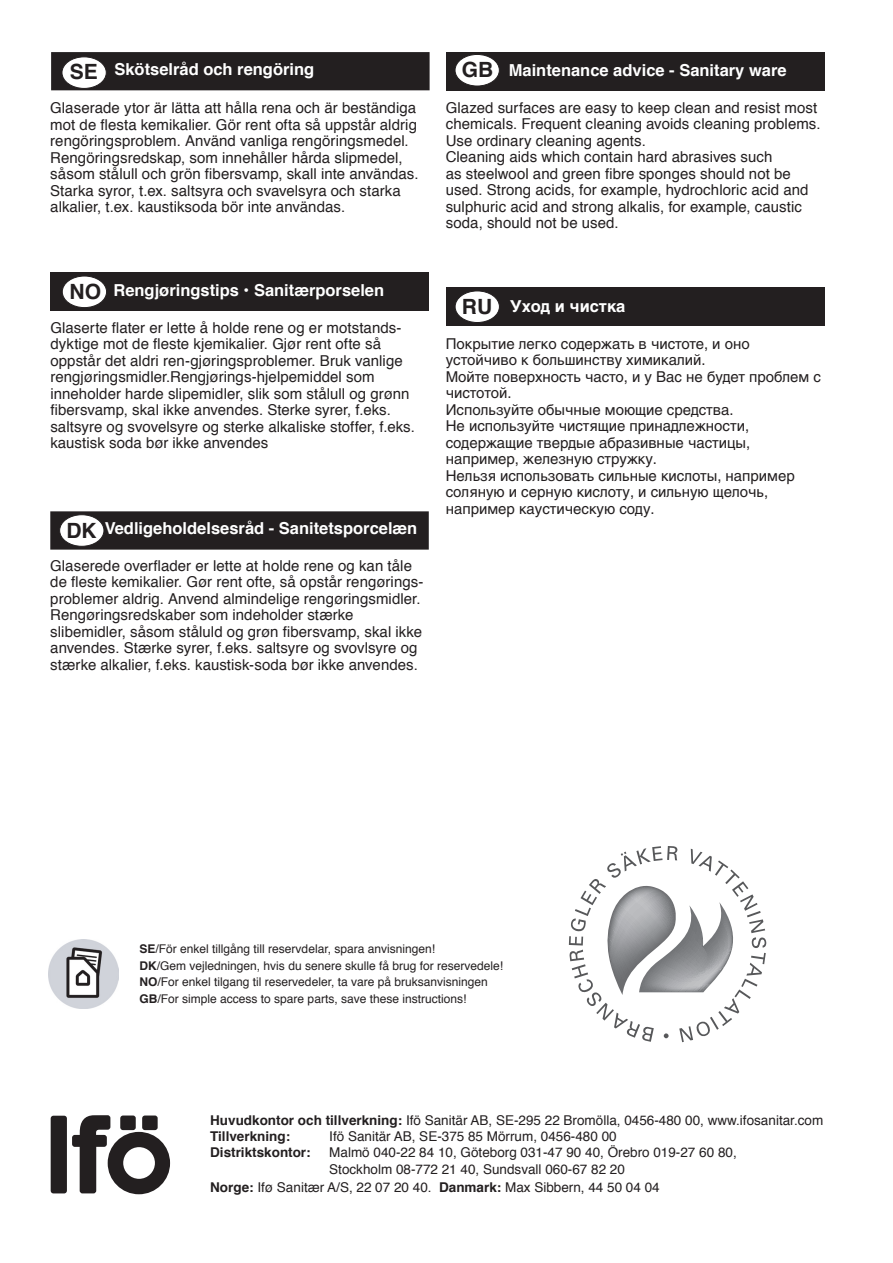
<style>
.page{position:relative;width:893px;height:1263px;background:#fff}
.page>*{position:absolute;margin:0;border:0;box-sizing:border-box;transform-origin:0 0}
.t1{font:700 16.5px "Helvetica";color:#fff}
.t2{font:700 16.5px "Swiss Cyr";color:#fff}
.t3{font:15px/16.5px "Helvetica";letter-spacing:.005em;color:#231f20}
.t4{font:15px/16.5px "Swiss Cyr";color:#231f20}
.t5{font:13.5px/16.2px "Helvetica";color:#231f20}
.t6{font:700 13.5px "Helvetica";color:#231f20}
.t7{font:12px/16.5px "Helvetica";color:#231f20}
.s1{font-size:21px;color:#231f20}
.s2{font-family:"Helvetica";font-size:21px;color:#231f20}
.s3{font-weight:700}
</style>
<div class="page">
<svg style="left:569px;top:846px;width:197px;height:196px"></svg>
<div style="left:51px;top:1116px;width:16px;height:77px;background:#231f20;border-radius:3px"></div>
<svg style="left:72px;top:1115px;width:98px;height:79px"></svg>
<img style="left:49px;top:939px;width:69px;height:70px">
<div style="left:446px;top:288px;width:378px;height:38px;background:#231f20"></div>
<div style="left:455px;top:291px;width:44px;height:31px;background:#fff;border-radius:50%"></div>
<div style="left:455px;top:291px;width:45px;height:32px;border:1px solid #231f20;border-radius:50%"></div>
<div style="left:446px;top:52px;width:378px;height:38px;background:#231f20"></div>
<div style="left:455px;top:54px;width:44px;height:32px;background:#fff;border-radius:50%"></div>
<div style="left:455px;top:54px;width:45px;height:32px;border:1px solid #231f20;border-radius:50%"></div>
<div style="left:52px;top:53px;width:377px;height:37px;background:#231f20"></div>
<div style="left:51px;top:52px;width:379px;height:38px;border:2px solid #231f20"></div>
<div style="left:62px;top:57px;width:44px;height:31px;background:#fff;border-radius:50%"></div>
<div style="left:62px;top:57px;width:44px;height:32px;border:1px solid #231f20;border-radius:50%"></div>
<div style="left:50px;top:273px;width:379px;height:38px;background:#231f20"></div>
<div style="left:62px;top:276px;width:45px;height:32px;background:#fff;border-radius:50%"></div>
<div style="left:62px;top:276px;width:45px;height:32px;border:1px solid #231f20;border-radius:50%"></div>
<div style="left:51px;top:512px;width:377px;height:37px;background:#231f20"></div>
<div style="left:50px;top:511px;width:379px;height:39px;border:2px solid #231f20"></div>
<div style="left:60px;top:515px;width:44px;height:31px;background:#fff;border-radius:50%"></div>
<div style="left:59px;top:514px;width:45px;height:32px;border:1px solid #231f20;border-radius:50%"></div>
<p class="t1" style="left:70px;top:58px;width:246px"><span class="s1">SE</span> Skötselråd och rengöring</p>
<p class="t3" style="left:50px;top:101px;width:370px">Glaserade ytor är lätta att hålla rena och är beständiga mot de flesta kemikalier. Gör rent ofta så uppstår aldrig rengöringsproblem. Använd vanliga rengöringsmedel.<br>Rengöringsredskap, som innehåller hårda slipmedel, såsom stålull och grön fibersvamp, skall inte användas.<br>Starka syror, t.ex. saltsyra och svavelsyra och starka alkalier, t.ex. kaustiksoda bör inte användas.</p>
<p class="t1" style="left:70px;top:279px;width:316px"><span class="s1">NO</span> Rengjøringstips • Sanitærporselen</p>
<p class="t3" style="left:50px;top:320px;width:366px">Glaserte flater er lette å holde rene og er motstands&shy;dyktige mot de fleste kjemikalier. Gjør rent ofte så oppstår det aldri ren-gjøringsproblemer. Bruk vanlige rengjøringsmidler.Rengjørings-hjelpemiddel som inneholder harde slipemidler, slik som stålull og grønn fibersvamp, skal ikke anvendes. Sterke syrer, f.eks. saltsyre og svovelsyre og sterke alkaliske stoffer, f.eks. kaustisk soda bør ikke anvendes</p>
<p class="t1" style="left:66px;top:516px;width:352px"><span class="s1">DK</span> Vedligeholdelsesråd - Sanitetsporcelæn</p>
<p class="t3" style="left:50px;top:558px;width:375px">Glaserede overflader er lette at holde rene og kan tåle de fleste kemikalier. Gør rent ofte, så opstår rengørings&shy;problemer aldrig. Anvend almindelige rengøringsmidler.<br>Rengøringsredskaber som indeholder stærke slibemidler, såsom ståluld og grøn fibersvamp, skal ikke anvendes. Stærke syrer, f.eks. saltsyre og svovlsyre og stærke alkalier, f.eks. kaustisk-soda bør ikke anvendes.</p>
<p class="t1" style="left:462px;top:59px;width:326px"><span class="s1">GB</span> Maintenance advice - Sanitary ware</p>
<p class="t3" style="left:446px;top:100px;width:376px">Glazed surfaces are easy to keep clean and resist most chemicals. Frequent cleaning avoids cleaning problems.<br>Use ordinary cleaning agents.<br>Cleaning aids which contain hard abrasives such<br>as steelwool and green fibre sponges should not be used. Strong acids, for example, hydrochloric acid and sulphuric acid and strong alkalis, for example, caustic soda, should not be used.</p>
<p class="t2" style="left:462px;top:297px;width:165px"><span class="s2">RU</span> Уход и чистка</p>
<p class="t4" style="left:446px;top:335px;width:377px">Покрытие легко содержать в чистоте, и оно устойчиво к большинству химикалий.<br>Мойте поверхность часто, и у Вас не будет проблем с чистотой.<br>Используйте обычные моющие средства.<br>Не используйте чистящие принадлежности, содержащие твердые абразивные частицы, например, железную стружку.<br>Нельзя использовать сильные кислоты, например соляную и серную кислоту, и сильную щелочь, например каустическую соду.</p>
<p class="t7" style="left:140px;top:942px;width:365px"><span class="s3">SE</span>/För enkel tillgång till reservdelar, spara anvisningen!<br><span class="s3">DK</span>/Gem vejledningen, hvis du senere skulle få brug for reservedele!<br><span class="s3">NO</span>/For enkel tilgang til reservedeler, ta vare på bruksanvisningen <span class="s3">GB</span>/For simple access to spare parts, save these instructions!</p>
<p class="t5" style="left:210px;top:1113px;width:615px"><span class="s3">Huvudkontor och tillverkning:</span> Ifö Sanitär AB, SE-295 22 Bromölla, 0456-480 00, www.ifosanitar.com<br><span class="s3">Tillverkning:</span></p>
<p class="t5" style="left:329px;top:1129px;width:289px">Ifö Sanitär AB, SE-375 85 Mörrum, 0456-480 00</p>
<p class="t6" style="left:210px;top:1143px;width:102px">Distriktskontor:</p>
<p class="t5" style="left:329px;top:1145px;width:409px">Malmö 040-22 84 10, Göteborg 031-47 90 40, Örebro 019-27 60 80,<br>Stockholm 08-772 21 40, Sundsvall 060-67 82 20</p>
<p class="t5" style="left:210px;top:1180px;width:451px"><span class="s3">Norge:</span> Ifø Sanitær A/S, 22 07 20 40. <span class="s3">Danmark:</span> Max Sibbern, 44 50 04 04</p>
</div>
